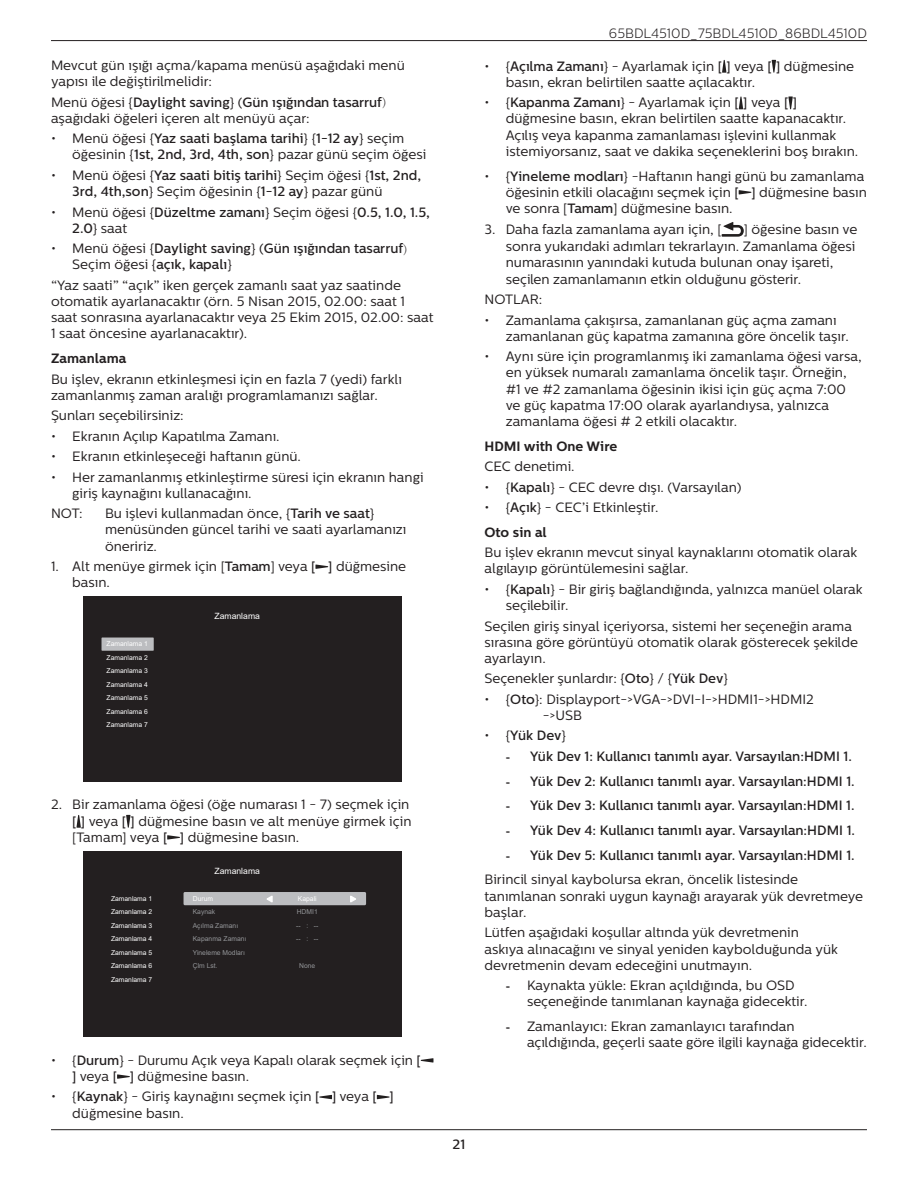
<style>
.page{position:relative;width:918px;height:1188px;background:#fff}
.page>*{position:absolute;margin:0;border:0;box-sizing:border-box;transform-origin:0 0}
.Body{font:13.5px/16.2px "Centrale Sans";color:#231f20}
.t1{font:500 13.5px/16.2px "Centrale Sans";color:#231f20}
.Body_Indent{font:13.5px/16.2px "Centrale Sans";color:#231f20}
.t2{font:300 13.5px "Centrale Sans";color:#231f20}
.OSD_Item_Bold{font:700 13.5px "Centrale Sans";color:#231f20}
.t3{font:8.55px "Arial";color:#fff}
.t4{font:6.75px/13.5px "Arial";color:#fff;text-align:justify}
.t5{font:6.75px/13.5px "Arial";color:#939598}
.s1{font-weight:500}
.s2{font-family:"Adobe Ming Std";font-weight:300}
.s3{font-weight:400}
.s4{color:#fff}
.s5{font-family:"Gill Sans Alt One WGL";font-weight:400}
.s6{font-family:"Gill Sans Alt One WGL"}
</style>
<div class="page">
<hr style="left:51px;top:40px;width:816px;height:1px;background:#231f20">
<hr style="left:51px;top:1129px;width:816px;height:1px;background:#231f20">
<svg style="left:315px;top:564px;width:13px;height:5px"></svg>
<div style="left:83px;top:596px;width:319px;height:186px;background:#231f20"></div>
<div style="left:102px;top:638px;width:52px;height:13px;background:#bcbdc0"></div>
<svg style="left:76px;top:815px;width:5px;height:13px"></svg>
<svg style="left:126px;top:815px;width:5px;height:13px"></svg>
<svg style="left:167px;top:835px;width:13px;height:5px"></svg>
<div style="left:83px;top:851px;width:319px;height:186px;background:#231f20"></div>
<div style="left:184px;top:892px;width:182px;height:13px;background:#bcbdc0"></div>
<svg style="left:266px;top:895px;width:7px;height:8px"></svg>
<svg style="left:350px;top:895px;width:6px;height:8px"></svg>
<svg style="left:421px;top:1058px;width:12px;height:5px"></svg>
<svg style="left:117px;top:1074px;width:13px;height:5px"></svg>
<svg style="left:319px;top:1095px;width:13px;height:4px"></svg>
<svg style="left:377px;top:1095px;width:13px;height:4px"></svg>
<svg style="left:722px;top:60px;width:5px;height:13px"></svg>
<svg style="left:772px;top:60px;width:4px;height:13px"></svg>
<svg style="left:739px;top:96px;width:4px;height:13px"></svg>
<svg style="left:788px;top:96px;width:5px;height:13px"></svg>
<svg style="left:739px;top:190px;width:12px;height:4px"></svg>
<svg style="left:722px;top:222px;width:22px;height:15px"></svg>
<p class="Body" style="left:51px;top:57px;width:355px">Mevcut gün ışığı açma/kapama menüsü aşağıdaki menü yapısı ile değiştirilmelidir:</p>
<p class="Body" style="left:51px;top:94px;width:336px">Menü öğesi {<span class="s1">Daylight saving</span>} (<span class="s1">Gün ışığından tasarruf</span><span class="s2">) </span>aşağıdaki öğeleri içeren alt menüyü açar:</p>
<p class="Body" style="left:72px;top:131px;width:356px;text-indent:-21px">• Menü öğesi {<span class="s1">Yaz saati başlama tarihi</span>} {<span class="s1">1-12 ay</span>} seçim öğesinin {<span class="s1">1st, 2nd, 3rd, 4th, son</span>} pazar günü seçim öğesi</p>
<p class="Body" style="left:72px;top:167px;width:351px;text-indent:-21px">• Menü öğesi {<span class="s1">Yaz saati bitiş tarihi</span>} Seçim öğesi {<span class="s1">1st, 2nd,<br>3rd, 4th,son</span>} Seçim öğesinin {<span class="s1">1-12 ay</span>} pazar günü</p>
<p class="t1" style="left:72px;top:204px;width:359px;text-indent:-21px"><span class="s3">• Menü öğesi {</span>Düzeltme zamanı<span class="s3">} Seçim öğesi {</span>0.5, 1.0, 1.5,<br>2.0<span class="s3">} saat</span></p>
<p class="t1" style="left:72px;top:241px;width:336px;text-indent:-21px"><span class="s3">• Menü öğesi {</span>Daylight saving<span class="s3">} (</span>Gün ışığından tasarruf<span class="s2">)<br></span><span class="s3">Seçim öğesi {</span>açık, kapalı<span class="s3">}</span></p>
<p class="Body" style="left:51px;top:277px;width:384px">“Yaz saati” “açık” iken gerçek zamanlı saat yaz saatinde otomatik ayarlanacaktır (örn. 5 Nisan 2015, 02.00: saat 1 saat sonrasına ayarlanacaktır veya 25 Ekim 2015, 02.00: saat 1 saat öncesine ayarlanacaktır).</p>
<p class="OSD_Item_Bold" style="left:51px;top:350px;width:77px">Zamanlama</p>
<p class="Body" style="left:51px;top:371px;width:352px">Bu işlev, ekranın etkinleşmesi için en fazla 7 (yedi) farklı zamanlanmış zaman aralığı programlamanızı sağlar.</p>
<p class="Body" style="left:51px;top:408px;width:134px">Şunları seçebilirsiniz:</p>
<p class="Body" style="left:51px;top:428px;width:230px">• Ekranın Açılıp Kapatılma Zamanı.</p>
<p class="Body" style="left:51px;top:448px;width:252px">• Ekranın etkinleşeceği haftanın günü.</p>
<p class="Body" style="left:72px;top:469px;width:353px;text-indent:-21px">• Her zamanlanmış etkinleştirme süresi için ekranın hangi giriş kaynağını kullanacağını.</p>
<p class="Body" style="left:51px;top:506px;width:33px">NOT:</p>
<p class="Body" style="left:105px;top:506px;width:303px">Bu işlevi kullanmadan önce, {<span class="s1">Tarih ve saat</span>} menüsünden güncel tarihi ve saati ayarlamanızı öneririz.</p>
<p class="Body" style="left:72px;top:558px;width:335px;text-indent:-21px">1. Alt menüye girmek için [<span class="s1">Tamam</span>] veya <span class="s1">[ ]</span> düğmesine basın.</p>
<p class="t4" style="left:107px;top:637px;width:43px">Zamanlama 1<br>Zamanlama 2<br>Zamanlama 3<br>Zamanlama 4<br>Zamanlama 5<br>Zamanlama 6<br>Zamanlama 7</p>
<p class="t3" style="left:215px;top:610px;width:47px">Zamanlama</p>
<p class="Body" style="left:72px;top:797px;width:341px;text-indent:-21px">2. Bir zamanlama öğesi (öğe numarası 1 - 7) seçmek için <span class="s1">[ ]</span> veya <span class="s1">[ ]</span> düğmesine basın ve alt menüye girmek için [Tamam] veya <span class="s1">[ ]</span> düğmesine basın.</p>
<p class="t4" style="left:111px;top:892px;width:43px">Zamanlama 1<br>Zamanlama 2<br>Zamanlama 3<br>Zamanlama 4<br>Zamanlama 5<br>Zamanlama 6<br>Zamanlama 7</p>
<p class="t3" style="left:215px;top:865px;width:47px">Zamanlama</p>
<p class="t5" style="left:193px;top:892px;width:55px"><span class="s4">Durum<br></span>Kaynak<br>Açılma Zamanı<br>Kapanma Zamanı<br>Yineleme Modları<br>Çlm Lst.</p>
<p class="t5" style="left:296px;top:892px;width:24px"><span class="s4">Kapali<br></span>HDMI1 -- : -- -- : --</p>
<p class="t5" style="left:299px;top:959px;width:18px">None</p>
<p class="Body" style="left:72px;top:1052px;width:350px;text-indent:-21px">• {<span class="s1">Durum</span>} - Durumu Açık veya Kapalı olarak seçmek için <span class="s1">[ ]</span> veya <span class="s1">[ ]</span> düğmesine basın.</p>
<p class="Body" style="left:72px;top:1089px;width:323px;text-indent:-21px">• {<span class="s1">Kaynak</span>} - Giriş kaynağını seçmek için <span class="s1">[ ]</span> veya <span class="s1">[ ] </span>düğmesine basın.</p>
<p class="t1" style="left:453px;top:1137px;width:14px">21</p>
<p class="t2" style="left:609px;top:26px;width:259px">65BDL4510D_75BDL4510D_86BDL4510D</p>
<p class="Body" style="left:506px;top:58px;width:350px;text-indent:-21px">• {<span class="s1">Açılma Zamanı</span>} - Ayarlamak için <span class="s1">[ ]</span> veya <span class="s1">[ ]</span> düğmesine basın, ekran belirtilen saatte açılacaktır.</p>
<p class="Body" style="left:506px;top:95px;width:342px;text-indent:-21px">• {<span class="s1">Kapanma Zamanı</span>} - Ayarlamak için <span class="s1">[ ]</span> veya <span class="s1">[ ] </span>düğmesine basın, ekran belirtilen saatte kapanacaktır.</p>
<p class="Body_Indent" style="left:506px;top:127px;width:354px">Açılış veya kapanma zamanlaması işlevini kullanmak istemiyorsanız, saat ve dakika seçeneklerini boş bırakın.</p>
<p class="Body" style="left:506px;top:168px;width:363px;text-indent:-21px">• {<span class="s1">Yineleme modları</span>} -Haftanın hangi günü bu zamanlama öğesinin etkili olacağını seçmek için <span class="s1">[ ]</span> düğmesine basın ve sonra [<span class="s1">Tamam</span>] düğmesine basın.</p>
<p class="Body" style="left:485px;top:221px;width:239px">3. Daha fazla zamanlama ayarı için, [</p>
<p class="Body" style="left:506px;top:221px;width:353px;text-indent:238px">] öğesine basın ve sonra yukarıdaki adımları tekrarlayın. Zamanlama öğesi numarasının yanındaki kutuda bulunan onay işareti, seçilen zamanlamanın etkin olduğunu gösterir.</p>
<p class="Body" style="left:485px;top:291px;width:59px">NOTLAR:</p>
<p class="Body" style="left:506px;top:312px;width:345px;text-indent:-21px">• Zamanlama çakışırsa, zamanlanan güç açma zamanı zamanlanan güç kapatma zamanına göre öncelik taşır.</p>
<p class="Body" style="left:506px;top:349px;width:357px;text-indent:-21px">• Aynı süre için programlanmış iki zamanlama öğesi varsa, en yüksek numaralı zamanlama öncelik taşır. Örneğin, #1 ve #2 zamanlama öğesinin ikisi için güç açma 7:00 ve güç kapatma 17:00 olarak ayarlandıysa, yalnızca zamanlama öğesi # 2 etkili olacaktır.</p>
<p class="OSD_Item_Bold" style="left:485px;top:438px;width:134px">HDMI with One Wire</p>
<p class="Body" style="left:485px;top:459px;width:92px">CEC denetimi.</p>
<p class="Body" style="left:485px;top:479px;width:258px">• {<span class="s1">Kapalı</span>} - CEC devre dışı. (Varsayılan)</p>
<p class="Body" style="left:485px;top:499px;width:176px">• {<span class="s1">Açık</span>} - CEC’i Etkinleştir.</p>
<p class="OSD_Item_Bold" style="left:485px;top:524px;width:64px">Oto sin al</p>
<p class="Body" style="left:485px;top:545px;width:374px">Bu işlev ekranın mevcut sinyal kaynaklarını otomatik olarak algılayıp görüntülemesini sağlar.</p>
<p class="Body" style="left:506px;top:581px;width:358px;text-indent:-21px">• {<span class="s1">Kapalı</span>} - Bir giriş bağlandığında, yalnızca manüel olarak seçilebilir.</p>
<p class="Body" style="left:485px;top:618px;width:375px">Seçilen giriş sinyal içeriyorsa, sistemi her seçeneğin arama sırasına göre görüntüyü otomatik olarak gösterecek şekilde ayarlayın.</p>
<p class="Body" style="left:485px;top:671px;width:245px">Seçenekler şunlardır: {<span class="s1">Oto</span>} / {<span class="s1">Yük Dev</span>}</p>
<p class="Body" style="left:543px;top:691px;width:273px;text-indent:-58px">• {<span class="s1">Oto</span>}: Displayport-&gt;VGA-&gt;DVI-I-&gt;HDMI1-&gt;HDMI2 -&gt;USB</p>
<p class="t1" style="left:485px;top:728px;width:83px"><span class="s3">• {</span>Yük Dev<span class="s3">}</span></p>
<p class="t1" style="left:506px;top:748px;width:348px"><span class="s5">-</span> Yük Dev 1: Kullanıcı tanımlı ayar. Varsayılan:HDMI 1.</p>
<p class="t1" style="left:506px;top:773px;width:351px"><span class="s5">-</span> Yük Dev 2: Kullanıcı tanımlı ayar. Varsayılan:HDMI 1.</p>
<p class="t1" style="left:506px;top:798px;width:350px"><span class="s5">-</span> Yük Dev 3: Kullanıcı tanımlı ayar. Varsayılan:HDMI 1.</p>
<p class="t1" style="left:506px;top:822px;width:351px"><span class="s5">-</span> Yük Dev 4: Kullanıcı tanımlı ayar. Varsayılan:HDMI 1.</p>
<p class="t1" style="left:506px;top:847px;width:351px"><span class="s5">-</span> Yük Dev 5: Kullanıcı tanımlı ayar. Varsayılan:HDMI 1.</p>
<p class="Body" style="left:485px;top:872px;width:380px">Birincil sinyal kaybolursa ekran, öncelik listesinde tanımlanan sonraki uygun kaynağı arayarak yük devretmeye başlar.</p>
<p class="Body" style="left:485px;top:925px;width:355px">Lütfen aşağıdaki koşullar altında yük devretmenin askıya alınacağını ve sinyal yeniden kaybolduğunda yük devretmenin devam edeceğini unutmayın.</p>
<p class="Body" style="left:527px;top:978px;width:282px;text-indent:-21px"><span class="s6">-</span> Kaynakta yükle: Ekran açıldığında, bu OSD seçeneğinde tanımlanan kaynağa gidecektir.</p>
<p class="Body" style="left:527px;top:1018px;width:341px;text-indent:-21px"><span class="s6">-</span> Zamanlayıcı: Ekran zamanlayıcı tarafından açıldığında, geçerli saate göre ilgili kaynağa gidecektir.</p>
</div>
